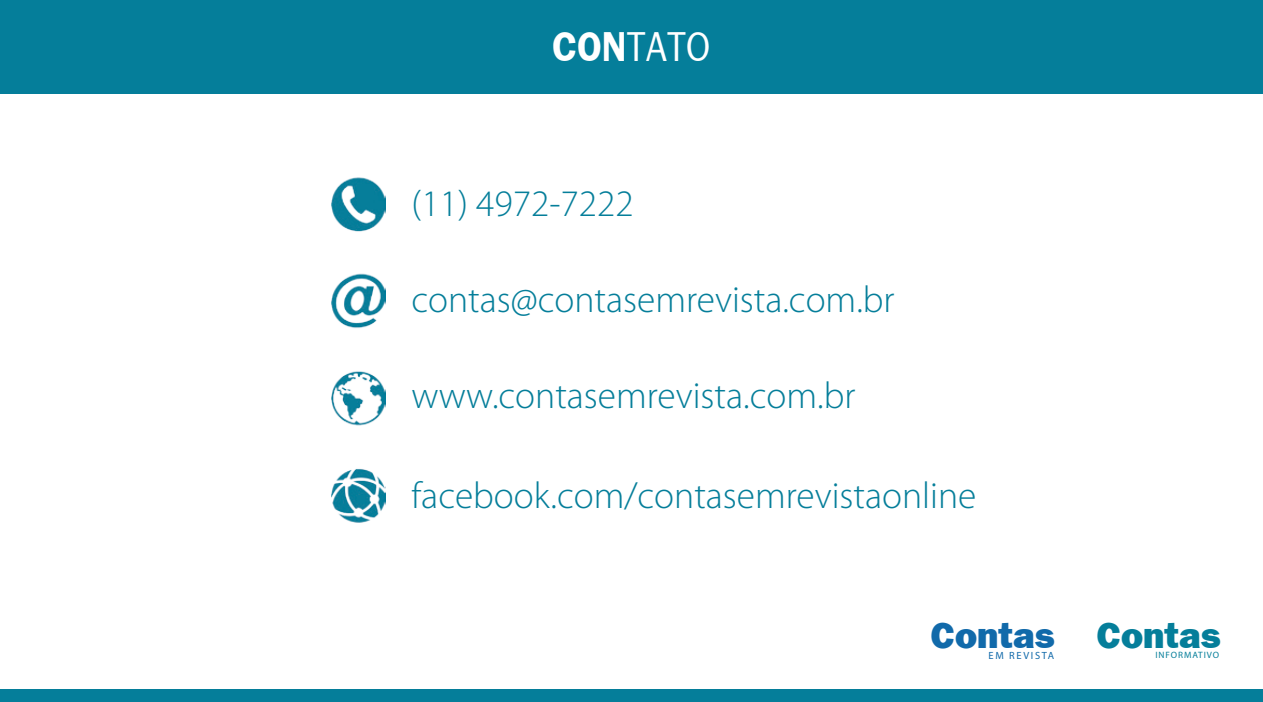
<style>
.page{position:relative;width:1263px;height:702px;background:#fff}
.page>*{position:absolute;margin:0;border:0;box-sizing:border-box;transform-origin:0 0}
.t1{font:42px "Frankfurt Gothic Plain";color:#fff;scale:.9 1}
.t2{font:300 37.5px "Myriad Pro";color:#057e9a}
.t3{font:36.9px "Frankfurt Gothic Heavy Plain";color:#116aaa}
.t4{font:36.9px "Frankfurt Gothic Heavy Plain";color:#057e9a}
.t5{font:10.5px "Myriad Pro";letter-spacing:.16em;color:#116aaa}
.t6{font:9.15px "Myriad Pro";letter-spacing:.1em;color:#057e9a}
.s1{font-family:"Frankfurt Gothic";font-weight:700}
</style>
<div class="page">
<div style="left:0;top:0;width:1263px;height:94px;background:#057e9a"></div>
<div style="left:0;top:689px;width:1263px;height:13px;background:#057e9a"></div>
<img style="left:331px;top:177px;width:54px;height:346px">
<p class="t1" style="left:552px;top:23px;width:178px"><span class="s1">CON</span>TATO</p>
<p class="t2" style="left:411px;top:183px;width:224px">(11) 4972-7222</p>
<p class="t2" style="left:411px;top:279px;width:485px">contas@contasemrevista.com.br</p>
<p class="t2" style="left:411px;top:375px;width:445px">www.contasemrevista.com.br</p>
<p class="t2" style="left:411px;top:475px;width:566px">facebook.com/contasemrevistaonline</p>
<p class="t3" style="left:931px;top:613px;width:125px">Contas</p>
<p class="t5" style="left:988px;top:649px;width:67px">EM REVISTA</p>
<p class="t4" style="left:1097px;top:613px;width:125px">Contas</p>
<p class="t6" style="left:1155px;top:649px;width:65px">INFORMATIVO</p>
</div>
